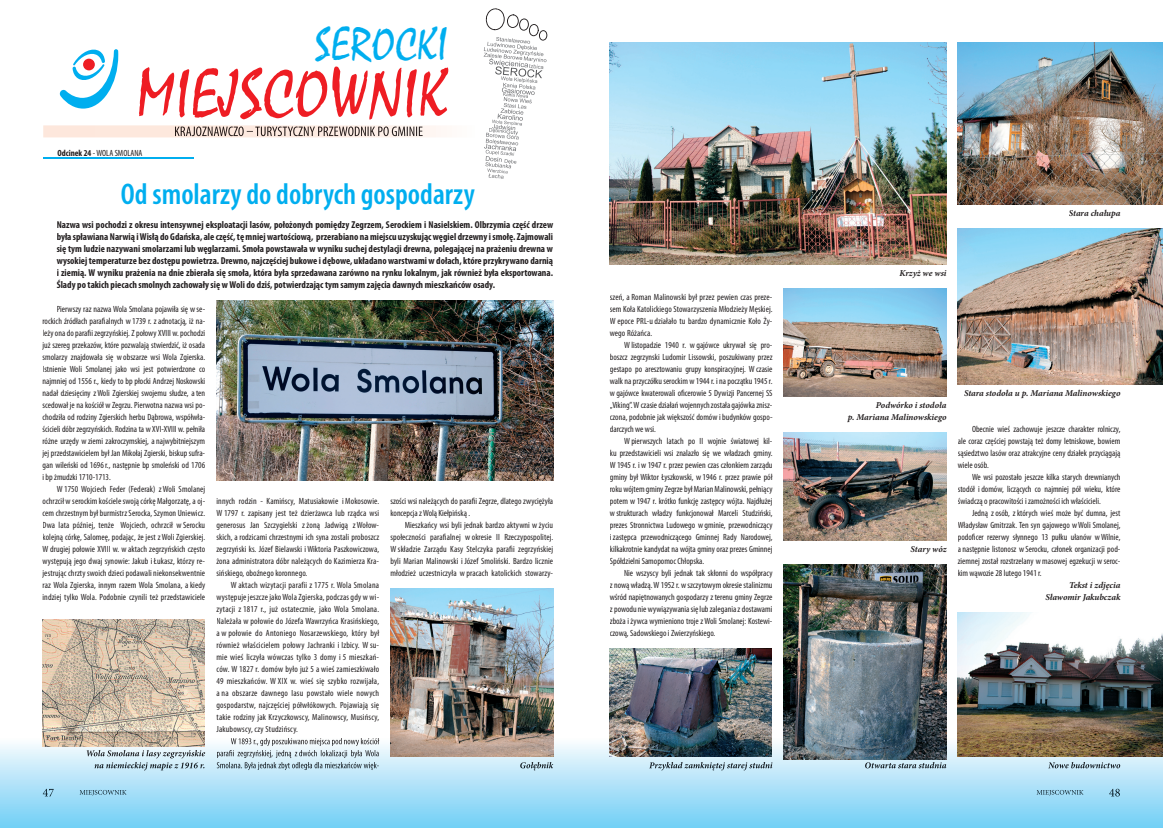
<style>
.page{position:relative;width:1163px;height:828px;background:#fff}
.page>*{position:absolute;margin:0;border:0;box-sizing:border-box;transform-origin:0 0}
.t1{font:70px "Mistral";letter-spacing:.025em;color:#ee1d23;scale:.9 1}
.t2{font:48px "Mistral";letter-spacing:.025em;color:#00aeef;scale:.9 1}
.t3{font:600 condensed 30px "Myriad Pro";color:#00aeef}
.t4{font:700 condensed 10px/12px "Myriad Pro";color:#231f20;text-align:justify}
.t5{font:condensed 9px/12px "Myriad Pro";color:#231f20;text-align:justify}
.t6{font:italic 700 9px/12px "Minion Pro";letter-spacing:-.005em;color:#231f20;text-align:right}
.s1{font-weight:700}
</style>
<div class="page">
<svg style="left:0;top:738px;width:1162px;height:90px;background:#a6def6"></svg>
<svg style="left:43px;top:125px;width:398px;height:12px;background:#fceae1"></svg>
<hr style="left:43px;top:158px;width:150px;height:1px;background:#00aeef">
<svg style="left:483px;top:8px;width:64px;height:171px"></svg>
<img style="left:175px;top:126px;width:247px;height:10px">
<svg style="left:60px;top:49px;width:58px;height:60px"></svg>
<svg style="left:43px;top:789px;width:11px;height:7px"></svg>
<img style="left:80px;top:790px;width:46px;height:5px">
<svg style="left:1108px;top:789px;width:11px;height:7px"></svg>
<img style="left:1036px;top:790px;width:47px;height:5px">
<img style="left:231px;top:738px;width:148px;height:8px">
<img style="left:217px;top:750px;width:162px;height:8px">
<img style="left:217px;top:762px;width:162px;height:8px">
<img style="left:390px;top:588px;width:163px;height:168px">
<img style="left:43px;top:619px;width:162px;height:127px">
<img style="left:216px;top:300px;width:337px;height:180px">
<img style="left:957px;top:612px;width:205px;height:144px">
<img style="left:609px;top:43px;width:337px;height:221px">
<img style="left:957px;top:43px;width:205px;height:161px">
<img style="left:783px;top:288px;width:163px;height:108px">
<img style="left:957px;top:228px;width:205px;height:156px">
<img style="left:609px;top:648px;width:162px;height:108px">
<img style="left:783px;top:564px;width:163px;height:195px">
<img style="left:783px;top:432px;width:163px;height:108px">
<img style="left:87px;top:750px;width:118px;height:8px">
<img style="left:95px;top:762px;width:109px;height:8px">
<img style="left:520px;top:762px;width:33px;height:8px">
<img style="left:864px;top:762px;width:82px;height:6px">
<img style="left:649px;top:762px;width:123px;height:8px">
<img style="left:1047px;top:762px;width:72px;height:6px">
<h2 class="t2" style="left:315px;top:16px;width:148px">SEROCKI</h2>
<h1 class="t1" style="left:137px;top:53px;width:345px">MIEJSCOWNIK</h1>
<p class="t5" style="left:57px;top:147px;width:87px"><span class="s1">Odcinek 24</span> - WOLA SMOLANA</p>
<h3 class="t3" style="left:121px;top:178px;width:355px">Od smolarzy do dobrych gospodarzy</h3>
<p class="t4" style="left:57px;top:219px;width:498px">Nazwa wsi pochodzi z okresu intensywnej eksploatacji lasów, położonych pomiędzy Zegrzem, Serockiem i Nasielskiem. Olbrzymia część drzew była spławiana Narwią i Wisłą do Gdańska, ale część, tę mniej wartościową, przerabiano na miejscu uzyskując węgiel drzewny i smołę. Zajmowali się tym ludzie nazywani smolarzami lub węglarzami. Smoła powstawała w wyniku suchej destylacji drewna, polegającej na prażeniu drewna w wysokiej temperaturze bez dostępu powietrza. Drewno, najczęściej bukowe i dębowe, układano warstwami w dołach, które przykrywano darnią i ziemią. W wyniku prażenia na dnie zbierała się smoła, która była sprzedawana zarówno na rynku lokalnym, jak również była eksportowana.<br>Ślady po takich piecach smolnych zachowały się w Woli do dziś, potwierdzając tym samym zajęcia dawnych mieszkańców osady.</p>
<p class="t5" style="left:43px;top:303px;width:164px;text-indent:14px">Pierwszy raz nazwa Wola Smolana pojawiła się w se&shy;rockich źródłach parafialnych w 1739 r. z adnotacją, iż na&shy;leży ona do parafii zegrzyńskiej. Z połowy XVIII w. pochodzi już szereg przekazów, które pozwalają stwierdzić, iż osada smolarzy znajdowała się w obszarze wsi Wola Zgierska.<br>Istnienie Woli Smolanej jako wsi jest potwierdzone co najmniej od 1556 r., kiedy to bp płocki Andrzej Noskowski nadał dziesięciny z Woli Zgierskiej swojemu słudze, a ten scedował je na kościół w Zegrzu. Pierwotna nazwa wsi po&shy;chodziła od rodziny Zgierskich herbu Dąbrowa, współwła&shy;ścicieli dóbr zegrzyńskich. Rodzina ta w XVI-XVIII w. pełniła różne urzędy w ziemi zakroczymskiej, a najwybitniejszym jej przedstawicielem był Jan Mikołaj Zgierski, biskup sufra&shy;gan wileński od 1696 r., następnie bp smoleński od 1706 i bp żmudzki 1710-1713.</p>
<p class="t5" style="left:43px;top:483px;width:164px;text-indent:14px">W 1750 Wojciech Feder (Federak) z Woli Smolanej ochrzcił w serockim kościele swoją córkę Małgorzatę, a oj&shy;cem chrzestnym był burmistrz Serocka, Szymon Uniewicz.<br>Dwa lata później, tenże Wojciech, ochrzcił w Serocku kolejną córkę, Salomeę, podając, że jest z Woli Zgierskiej.<br>W drugiej połowie XVIII w. w aktach zegrzyńskich często występują jego dwaj synowie: Jakub i Łukasz, którzy re&shy;jestrując chrzty swoich dzieci podawali niekonsekwentnie raz Wola Zgierska, innym razem Wola Smolana, a kiedy indziej tylko Wola. Podobnie czynili też przedstawiciele</p>
<p class="t5" style="left:390px;top:495px;width:164px">szości wsi należących do parafii Zegrze, dlatego zwyciężyła koncepcja z Wolą Kiełpińską .</p>
<p class="t5" style="left:390px;top:519px;width:164px;text-indent:14px">Mieszkańcy wsi byli jednak bardzo aktywni w życiu społeczności parafialnej w okresie II Rzeczypospolitej.<br>W składzie Zarządu Kasy Stelczyka parafii zegrzyńskiej byli Marian Malinowski i Józef Smoliński. Bardzo licznie młodzież uczestniczyła w pracach katolickich stowarzy-</p>
<p class="t5" style="left:216px;top:495px;width:164px">innych rodzin - Kamińscy, Matusiakowie i Mokosowie.<br>W 1797 r. zapisany jest też dzierżawca lub rządca wsi generosus Jan Szczygielski z żoną Jadwigą z Wołow&shy;skich, a rodzicami chrzestnymi ich syna zostali proboszcz zegrzyński ks. Józef Bielawski i Wiktoria Paszkowiczowa, żona administratora dóbr należących do Kazimierza Kra&shy;sińskiego, oboźnego koronnego.</p>
<p class="t5" style="left:216px;top:579px;width:164px;text-indent:14px">W aktach wizytacji parafii z 1775 r. Wola Smolana występuje jeszcze jako Wola Zgierska, podczas gdy w wi&shy;zytacji z 1817 r., już ostatecznie, jako Wola Smolana.<br>Należała w połowie do Józefa Wawrzyńca Krasińskiego, a w połowie do Antoniego Nosarzewskiego, który był również właścicielem połowy Jachranki i Izbicy. W su&shy;mie wieś liczyła wówczas tylko 3 domy i 5 mieszkań&shy;ców. W 1827 r. domów było już 5 a wieś zamieszkiwało 49 mieszkańców. W XIX w. wieś się szybko rozwijała, a na obszarze dawnego lasu powstało wiele nowych gospodarstw, najczęściej półwłókowych. Pojawiają się takie rodziny jak Krzyczkowscy, Malinowscy, Musińscy, Jakubowscy, czy Studzińscy.</p>
<p class="t5" style="left:609px;top:291px;width:164px">szeń, a Roman Malinowski był przez pewien czas preze&shy;sem Koła Katolickiego Stowarzyszenia Młodzieży Męskiej.<br>W epoce PRL-u działało tu bardzo dynamicznie Koło Ży&shy;wego Różańca.</p>
<p class="t5" style="left:609px;top:339px;width:164px;text-indent:14px">W listopadzie 1940 r. w gajówce ukrywał się pro&shy;boszcz zegrzynski Ludomir Lissowski, poszukiwany przez gestapo po aresztowaniu grupy konspiracyjnej. W czasie walk na przyczółku serockim w 1944 r. i na początku 1945 r. w gajówce kwaterowali oficerowie 5 Dywizji Pancernej SS „Viking”. W czasie działań wojennych została gajówka znisz&shy;czona, podobnie jak większość domów i budynków gospo&shy;darczych we wsi.</p>
<p class="t5" style="left:609px;top:435px;width:164px;text-indent:14px">W pierwszych latach po II wojnie światowej kil&shy;ku przedstawicieli wsi znalazło się we władzach gminy.<br>W 1945 r. i w 1947 r. przez pewien czas członkiem zarządu gminy był Wiktor Łyszkowski, w 1946 r. przez prawie pół roku wójtem gminy Zegrze był Marian Malinowski, pełniący potem w 1947 r. krótko funkcję zastępcy wójta. Najdłużej w strukturach władzy funkcjonował Marceli Studziński, prezes Stronnictwa Ludowego w gminie, przewodniczący i zastępca przewodniczącego Gminnej Rady Narodowej, kilkakrotnie kandydat na wójta gminy oraz prezes Gminnej Spółdzielni Samopomoc Chłopska.</p>
<p class="t5" style="left:609px;top:567px;width:164px;text-indent:14px">Nie wszyscy byli jednak tak skłonni do współpracy z nową władzą. W 1952 r. w szczytowym okresie stalinizmu wśród napiętnowanych gospodarzy z terenu gminy Zegrze z powodu nie wywiązywania się lub zalegania z dostawami zboża i żywca wymieniono troje z Woli Smolanej: Kostewi&shy;czową, Sadowskiego i Zwierzyńskiego.</p>
<p class="t6" style="left:899px;top:267px;width:48px">Krzyż we wsi</p>
<p class="t6" style="left:1068px;top:207px;width:53px">Stara chałupa</p>
<p class="t6" style="left:847px;top:399px;width:100px">Podwórko i stodoła<br>p. Mariana Malinowskiego</p>
<p class="t6" style="left:910px;top:543px;width:37px">Stary wóz</p>
<p class="t6" style="left:964px;top:387px;width:158px">Stara stodoła u p. Mariana Malinowskiego</p>
<p class="t5" style="left:957px;top:423px;width:164px;text-indent:14px">Obecnie wieś zachowuje jeszcze charakter rolniczy, ale coraz częściej powstają też domy letniskowe, bowiem sąsiedztwo lasów oraz atrakcyjne ceny działek przyciągają wiele osób.</p>
<p class="t5" style="left:957px;top:471px;width:164px;text-indent:14px">We wsi pozostało jeszcze kilka starych drewnianych stodół i domów, liczących co najmniej pół wieku, które świadczą o pracowitości i zamożności ich właścicieli.</p>
<p class="t5" style="left:957px;top:507px;width:164px;text-indent:14px">Jedną z osób, z których wieś może być dumna, jest Władysław Gmitrzak. Ten syn gajowego w Woli Smolanej, podoficer rezerwy słynnego 13 pułku ułanów w Wilnie, a następnie listonosz w Serocku, członek organizacji pod&shy;ziemnej został rozstrzelany w masowej egzekucji w seroc&shy;kim wąwozie 28 lutego 1941 r.</p>
<p class="t6" style="left:1045px;top:579px;width:77px">Tekst i zdjęcia<br>Sławomir Jakubczak</p>
</div>
